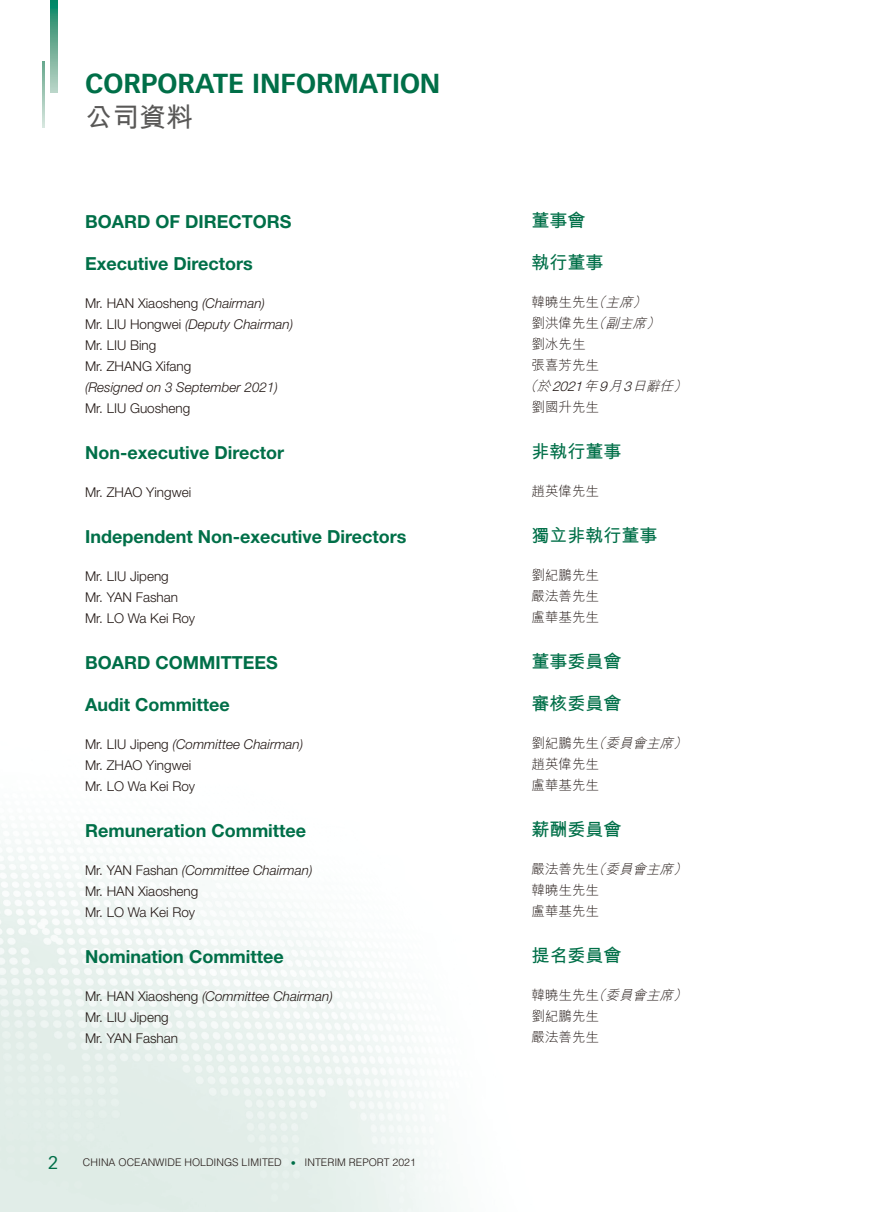
<style>
.page{position:relative;width:893px;height:1212px;background:#fff}
.page>*{position:absolute;margin:0;border:0;box-sizing:border-box;transform-origin:0 0}
.Heading_e{font:700 27px "Vectora LT Std";color:#006f48}
.Heading_c{font:700 27px "M Hei HK";color:#595857}
.Subhead_2_e{font:700 18px "Helvetica Neue LT Std";color:#006f48}
.Subhead_1_e{font:700 18px "Helvetica Neue LT Std";color:#006f48}
.Subhead_2_c{font:700 18px "M Hei HK";color:#006f48}
.Subhead_1_c{font:700 18px "M Hei HK";color:#006f48}
.t1{font:18px "Vectora LT Std";color:#006f48}
.Body_e{font:300 13.5px "Helvetica Neue LT Std";color:#231916}
.Body_e-2{font:italic 300 13.5px "Helvetica Neue LT Std";color:#231916}
.Body_c{font:300 13.5px "M Hei HK";color:#231916}
.Body_c-2{font:italic 300 13.5px "M Hei HK";color:#231916}
.t2{font:300 10.5px "Helvetica LT Std";color:#231916}
.s1{font-style:italic}
.s2{font-style:normal}
.s3{font-family:"M Hei HK";color:#006f48}
.s4{font-family:"Helvetica Neue LT Std"}
</style>
<div class="page">
<img style="left:0;top:836px;width:444px;height:376px">
<svg style="left:51px;top:0;width:6px;height:92px"></svg>
<svg style="left:42px;top:61px;width:3px;height:67px"></svg>
<p class="Heading_e" style="left:85px;top:67px;width:357px">CORPORATE INFORMATION</p>
<p class="Heading_c" style="left:85px;top:98px;width:109px">公司資料</p>
<p class="Subhead_1_e" style="left:85px;top:210px;width:208px">BOARD OF DIRECTORS</p>
<p class="Subhead_2_e" style="left:85px;top:252px;width:169px">Executive Directors</p>
<p class="Body_e" style="left:85px;top:295px;width:182px">Mr. HAN Xiaosheng <span class="s1">(Chairman)</span></p>
<p class="Body_e-2" style="left:85px;top:316px;width:210px"><span class="s2">Mr. LIU Hongwei</span> (Deputy Chairman)</p>
<p class="Body_e" style="left:85px;top:337px;width:73px">Mr. LIU Bing</p>
<p class="Body_e" style="left:85px;top:358px;width:108px">Mr. ZHANG Xifang</p>
<p class="Body_e-2" style="left:85px;top:379px;width:195px">(Resigned on 3 September 2021)</p>
<p class="Body_e" style="left:85px;top:400px;width:107px">Mr. LIU Guosheng</p>
<p class="Subhead_2_e" style="left:85px;top:441px;width:201px">Non-executive Director</p>
<p class="Body_e" style="left:85px;top:484px;width:108px">Mr. ZHAO Yingwei</p>
<p class="Subhead_2_e" style="left:85px;top:525px;width:323px">Independent Non-executive Directors</p>
<p class="Body_e" style="left:85px;top:568px;width:85px">Mr. LIU Jipeng</p>
<p class="Body_e" style="left:85px;top:589px;width:95px">Mr. YAN Fashan</p>
<p class="Body_e" style="left:85px;top:610px;width:112px">Mr. LO Wa Kei Roy</p>
<p class="Subhead_1_e" style="left:85px;top:651px;width:194px">BOARD COMMITTEES</p>
<p class="Subhead_2_e" style="left:85px;top:693px;width:146px">Audit Committee</p>
<p class="Body_e-2" style="left:85px;top:736px;width:220px"><span class="s2">Mr. LIU Jipeng</span> (Committee Chairman)</p>
<p class="Body_e" style="left:85px;top:757px;width:108px">Mr. ZHAO Yingwei</p>
<p class="Body_e" style="left:85px;top:778px;width:112px">Mr. LO Wa Kei Roy</p>
<p class="Subhead_2_e" style="left:85px;top:819px;width:223px">Remuneration Committee</p>
<p class="Body_e-2" style="left:85px;top:862px;width:229px"><span class="s2">Mr. YAN Fashan</span> (Committee Chairman)</p>
<p class="Body_e" style="left:85px;top:883px;width:115px">Mr. HAN Xiaosheng</p>
<p class="Body_e" style="left:85px;top:904px;width:112px">Mr. LO Wa Kei Roy</p>
<p class="Subhead_2_e" style="left:85px;top:945px;width:200px">Nomination Committee</p>
<p class="Body_e-2" style="left:85px;top:988px;width:249px"><span class="s2">Mr. HAN Xiaosheng</span> (Committee Chairman)</p>
<p class="Body_e" style="left:85px;top:1009px;width:85px">Mr. LIU Jipeng</p>
<p class="Body_e" style="left:85px;top:1030px;width:95px">Mr. YAN Fashan</p>
<p class="t1" style="left:48px;top:1152px;width:12px">2</p>
<p class="t2" style="left:83px;top:1156px;width:334px">CHINA OCEANWIDE HOLDINGS LIMITED <span class="s3">•</span> INTERIM REPORT 2021</p>
<p class="Subhead_1_c" style="left:531px;top:207px;width:55px">董事會</p>
<p class="Subhead_2_c" style="left:531px;top:249px;width:73px">執行董事</p>
<p class="Body_c" style="left:531px;top:295px;width:120px">韓曉生先生<span class="s1">（主席）</span></p>
<p class="Body_c" style="left:531px;top:316px;width:133px">劉洪偉先生<span class="s1">（副主席）</span></p>
<p class="Body_c" style="left:531px;top:337px;width:55px">劉冰先生</p>
<p class="Body_c" style="left:531px;top:358px;width:69px">張喜芳先生</p>
<p class="Body_c-2" style="left:523px;top:379px;width:168px">（於<span class="s4">2021</span>年<span class="s4">9</span>月<span class="s4">3</span>日辭任）</p>
<p class="Body_c" style="left:531px;top:400px;width:69px">劉國升先生</p>
<p class="Subhead_2_c" style="left:531px;top:438px;width:91px">非執行董事</p>
<p class="Body_c" style="left:531px;top:484px;width:69px">趙英偉先生</p>
<p class="Subhead_2_c" style="left:531px;top:522px;width:127px">獨立非執行董事</p>
<p class="Body_c" style="left:531px;top:568px;width:69px">劉紀鵬先生</p>
<p class="Body_c" style="left:531px;top:589px;width:69px">嚴法善先生</p>
<p class="Body_c" style="left:531px;top:610px;width:69px">盧華基先生</p>
<p class="Subhead_1_c" style="left:531px;top:648px;width:91px">董事委員會</p>
<p class="Subhead_2_c" style="left:531px;top:690px;width:91px">審核委員會</p>
<p class="Body_c-2" style="left:531px;top:736px;width:160px"><span class="s2">劉紀鵬先生</span>（委員會主席）</p>
<p class="Body_c" style="left:531px;top:757px;width:69px">趙英偉先生</p>
<p class="Body_c" style="left:531px;top:778px;width:69px">盧華基先生</p>
<p class="Subhead_2_c" style="left:531px;top:816px;width:91px">薪酬委員會</p>
<p class="Body_c-2" style="left:531px;top:862px;width:160px"><span class="s2">嚴法善先生</span>（委員會主席）</p>
<p class="Body_c" style="left:531px;top:883px;width:69px">韓曉生先生</p>
<p class="Body_c" style="left:531px;top:904px;width:69px">盧華基先生</p>
<p class="Subhead_2_c" style="left:531px;top:942px;width:91px">提名委員會</p>
<p class="Body_c-2" style="left:531px;top:988px;width:160px"><span class="s2">韓曉生先生</span>（委員會主席）</p>
<p class="Body_c" style="left:531px;top:1009px;width:69px">劉紀鵬先生</p>
<p class="Body_c" style="left:531px;top:1030px;width:69px">嚴法善先生</p>
</div>
